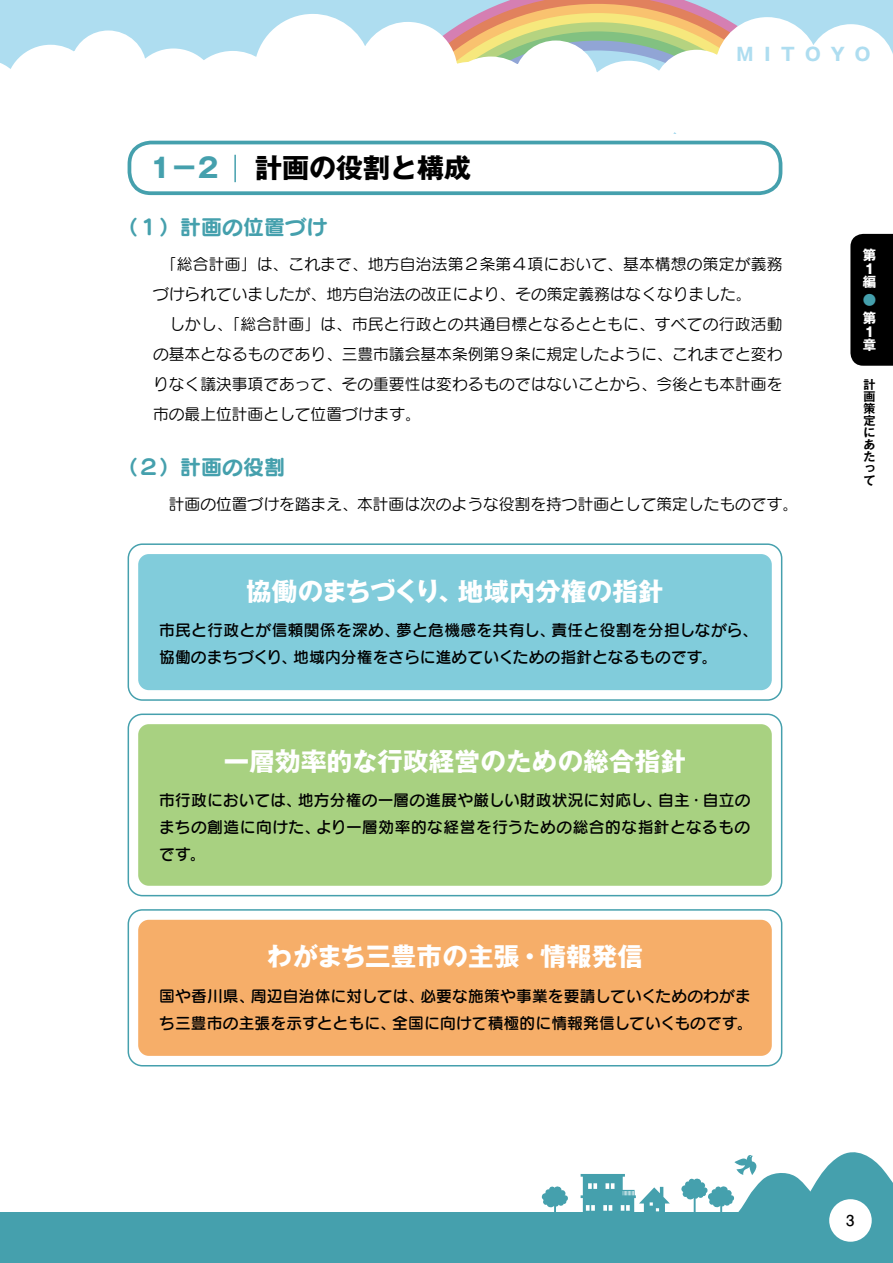
<style>
.page{position:relative;width:893px;height:1263px;background:#fff}
.page>*{position:absolute;margin:0;border:0;box-sizing:border-box;transform-origin:0 0}
.t1{font:700 27px "Gothic MB101 Pr 5";color:#000}
.t2{font:700 27px "Gothic MB101 Pr 5";color:#45a0ad}
.t3{font:700 25.5px "Gothic MB101 Pr 5";letter-spacing:.01em;color:#fff}
.t4{font:21px "Seurat Pro B";color:#45a0ad}
.t5{font:700 18px "Gothic MB101 Pr 5";letter-spacing:.58em;color:#aeddf0}
.t6{font:15.75px/30px "Seurat Pro M";color:#000}
.t7{font:15.75px/27px "Seurat Pro DB";letter-spacing:.01em;color:#000}
.t8{font:700 13.5px/13.5px "Gothic MB101 Pr 5";color:#fff}
.t9{font:700 13.5px "Gothic MB101 Pr 5";color:#45a0ad}
.t10{font:700 12px/12px "Gothic MB101 Pr 5 De";color:#000;text-align:justify}
</style>
<div class="page">
<div style="left:0;top:1135px;width:893px;height:128px;background:#45a0ad"></div>
<div style="left:0;top:995px;width:893px;height:217px;background:#fff"></div>
<div style="left:0;top:0;width:893px;height:134px;background:#aeddf0"></div>
<svg style="left:486px;top:0;width:222px;height:10px;background:#dd9685"></svg>
<svg style="left:523px;top:10px;width:192px;height:13px;background:#f3cc77"></svg>
<svg style="left:523px;top:23px;width:126px;height:13px;background:#b9d47f"></svg>
<svg style="left:236px;top:10px;width:287px;height:186px"></svg>
<svg style="left:0;top:30px;width:236px;height:166px"></svg>
<svg style="left:407px;top:37px;width:242px;height:159px"></svg>
<svg style="left:649px;top:13px;width:244px;height:221px"></svg>
<svg style="left:541px;top:1186px;width:27px;height:26px"></svg>
<svg style="left:580px;top:1174px;width:90px;height:38px"></svg>
<svg style="left:128px;top:543px;width:654px;height:158px"></svg>
<div style="left:138px;top:554px;width:634px;height:136px;background:#81ccdb;border-radius:11px"></div>
<svg style="left:128px;top:713px;width:654px;height:183px"></svg>
<div style="left:138px;top:724px;width:634px;height:162px;background:#a8d181;border-radius:11px"></div>
<svg style="left:128px;top:909px;width:654px;height:157px"></svg>
<div style="left:138px;top:920px;width:634px;height:136px;background:#f6ae69;border-radius:11px"></div>
<div style="left:850px;top:234px;width:43px;height:132px;background:#000"></div>
<div style="left:128px;top:141px;width:654px;height:54px;border:4px solid #45a0ad;border-radius:22px"></div>
<hr style="left:234px;top:155px;width:2px;height:27px;background:#45a0ad">
<div style="left:829px;top:1199px;width:43px;height:43px;background:#fff;border-radius:50%"></div>
<svg style="left:681px;top:1152px;width:212px;height:84px"></svg>
<p class="t5" style="left:736px;top:40px;width:136px">MITOYO</p>
<h1 class="t2" style="left:150px;top:145px;width:69px">1−2</h1>
<h1 class="t1" style="left:255px;top:145px;width:218px">計画の役割と構成</h1>
<h3 class="t4" style="left:117px;top:213px;width:211px">（１）計画の位置づけ</h3>
<p class="t6" style="left:153px;top:248px;width:631px">　「総合計画」は、これまで、地方自治法第２条第４項において、基本構想の策定が義務づけられていましたが、地方自治法の改正により、その策定義務はなくなりました。<br>　しかし、「総合計画」は、市民と行政との共通目標となるとともに、すべての行政活動の基本となるものであり、三豊市議会基本条例第９条に規定したように、これまでと変わりなく議決事項であって、その重要性は変わるものではないことから、今後とも本計画を市の最上位計画として位置づけます。</p>
<h3 class="t4" style="left:117px;top:453px;width:169px">（２）計画の役割</h3>
<p class="t6" style="left:153px;top:488px;width:647px">　計画の位置づけを踏まえ、本計画は次のような役割を持つ計画として策定したものです。</p>
<h2 class="t3" style="left:246px;top:570px;width:419px">協働のまちづくり、地域内分権の指針</h2>
<p class="t7" style="left:159px;top:616px;width:600px">市民と行政とが信頼関係を深め、夢と危機感を共有し、責任と役割を分担しながら、協働のまちづくり、地域内分権をさらに進めていくための指針となるものです。</p>
<h2 class="t3" style="left:224px;top:740px;width:464px">一層効率的な行政経営のための総合指針</h2>
<p class="t7" style="left:159px;top:786px;width:593px;text-align:justify">市行政においては、地方分権の一層の進展や厳しい財政状況に対応し、自主・自立のまちの創造に向けた、より一層効率的な経営を行うための総合的な指針となるものです。</p>
<h2 class="t3" style="left:267px;top:935px;width:378px">わがまち三豊市の主張・情報発信</h2>
<p class="t7" style="left:159px;top:981px;width:595px">国や香川県、周辺自治体に対しては、必要な施策や事業を要請していくためのわがまち三豊市の主張を示すとともに、全国に向けて積極的に情報発信していくものです。</p>
<p class="t8" style="left:863px;top:247px;width:14px">第<br>１編</p>
<p class="t9" style="left:863px;top:289px;width:14px">●</p>
<p class="t8" style="left:863px;top:310px;width:14px">第<br>１章</p>
<p class="t10" style="left:864px;top:378px;width:13px">計画策定にあたって</p>
</div>
